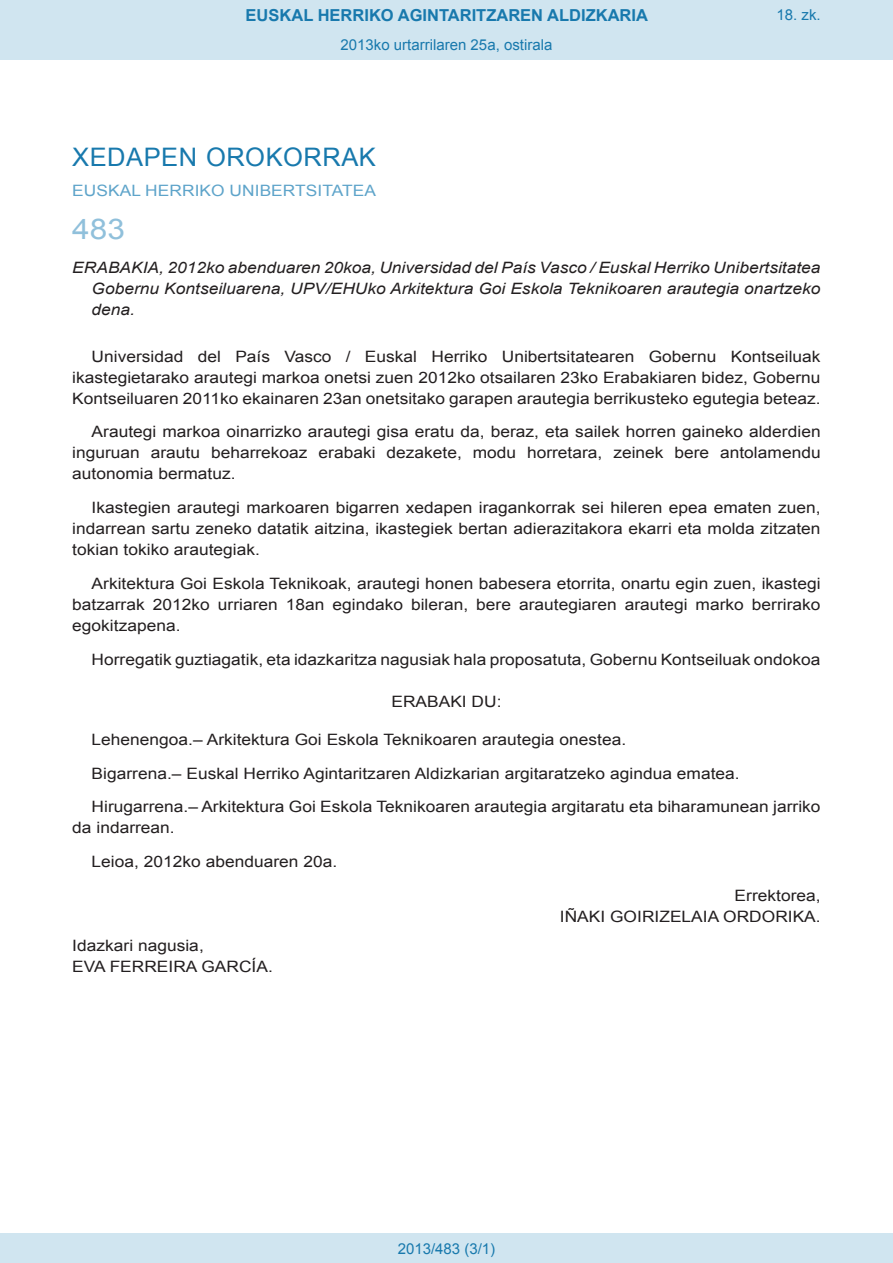
<style>
.page{position:relative;width:893px;height:1263px;background:#fff}
.page>*{position:absolute;margin:0;border:0;box-sizing:border-box;transform-origin:0 0}
.BOPVOrden{font:28.5px "Arial";color:#90c0db;scale:1.11 1}
.BOPVSeccion{font:25.5px "Arial";letter-spacing:.02em;color:#1879ad}
.t1{font:700 16.5px "Arial";color:#1879ad}
.BOPVDetalle{font:15.6px/21px "Arial";color:#231f20;text-align:justify;scale:1.11 1}
.BOPVTitulo{font:italic 15.6px/21px "Arial";color:#231f20;text-align:justify;scale:1.11 1}
.BOPVOrganismo{font:15.6px "Arial";letter-spacing:.005em;color:#5ea4ca;scale:1.11 1}
.BOPVFirmaLugFec{font:15.6px "Arial";color:#231f20;scale:1.11 1}
.BOPVNombreLehen2{font:15.6px "Arial";color:#231f20;scale:1.11 1}
.BOPVFirmaNombre{font:15.6px "Arial";color:#231f20;scale:1.11 1}
.BOPVFirmaPuesto{font:15.6px "Arial";color:#231f20;scale:1.11 1}
.BOPVPuestoLehen2{font:15.6px "Arial";color:#231f20;scale:1.11 1}
.BOPVClave{font:15.6px "Arial";color:#231f20;scale:1.11 1}
.Paginacion_Centro{font:15px "Arial";color:#1879ad}
</style>
<div class="page">
<div style="left:0;top:0;width:893px;height:60px;background:#d0e5f0"></div>
<div style="left:0;top:1233px;width:893px;height:30px;background:#d0e5f0"></div>
<p class="t1" style="left:246px;top:4px;width:404px">EUSKAL HERRIKO AGINTARITZAREN ALDIZKARIA</p>
<p class="Paginacion_Centro" style="left:341px;top:35px;width:213px">2013ko urtarrilaren 25a, ostirala</p>
<p class="Paginacion_Centro" style="left:776px;top:5px;width:46px">18. zk.</p>
<p class="BOPVSeccion" style="left:72px;top:141px;width:305px">XEDAPEN OROKORRAK</p>
<p class="BOPVOrganismo" style="left:72px;top:181px;width:275px">EUSKAL HERRIKO UNIBERTSITATEA</p>
<p class="BOPVOrden" style="left:72px;top:211px;width:49px">483</p>
<p class="BOPVTitulo" style="left:92px;top:257px;width:658px;text-indent:-19px">ERABAKIA, 2012ko abenduaren 20koa, Universidad del País Vasco / Euskal Herriko Unibertsitatea Gobernu Kontseiluarena, UPV/EHUko Arkitektura Goi Eskola Teknikoaren arautegia onartzeko dena.</p>
<p class="BOPVDetalle" style="left:72px;top:346px;width:676px;text-indent:19px">Universidad del País Vasco / Euskal Herriko Unibertsitatearen Gobernu Kontseiluak ikastegietarako arautegi markoa onetsi zuen 2012ko otsailaren 23ko Erabakiaren bidez, Gobernu Kontseiluaren 2011ko ekainaren 23an onetsitako garapen arautegia berrikusteko egutegia beteaz.</p>
<p class="BOPVDetalle" style="left:72px;top:421px;width:676px;text-indent:19px">Arautegi markoa oinarrizko arautegi gisa eratu da, beraz, eta sailek horren gaineko alderdien inguruan arautu beharrekoaz erabaki dezakete, modu horretara, zeinek bere antolamendu autonomia bermatuz.</p>
<p class="BOPVDetalle" style="left:72px;top:497px;width:676px;text-indent:19px">Ikastegien arautegi markoaren bigarren xedapen iragankorrak sei hileren epea ematen zuen, indarrean sartu zeneko datatik aitzina, ikastegiek bertan adierazitakora ekarri eta molda zitzaten tokian tokiko arautegiak.</p>
<p class="BOPVDetalle" style="left:72px;top:573px;width:676px;text-indent:19px">Arkitektura Goi Eskola Teknikoak, arautegi honen babesera etorrita, onartu egin zuen, ikastegi batzarrak 2012ko urriaren 18an egindako bileran, bere arautegiaren arautegi marko berrirako egokitzapena.</p>
<p class="BOPVDetalle" style="left:92px;top:649px;width:658px">Horregatik guztiagatik, eta idazkaritza nagusiak hala proposatuta, Gobernu Kontseiluak ondokoa</p>
<p class="BOPVClave" style="left:391px;top:691px;width:101px">ERABAKI DU:</p>
<p class="BOPVDetalle" style="left:92px;top:729px;width:483px">Lehenengoa.– Arkitektura Goi Eskola Teknikoaren arautegia onestea.</p>
<p class="BOPVDetalle" style="left:92px;top:763px;width:585px">Bigarrena.– Euskal Herriko Agintaritzaren Aldizkarian argitaratzeko agindua ematea.</p>
<p class="BOPVDetalle" style="left:72px;top:796px;width:676px;text-indent:19px">Hirugarrena.– Arkitektura Goi Eskola Teknikoaren arautegia argitaratu eta biharamunean jarriko da indarrean.</p>
<p class="BOPVFirmaLugFec" style="left:92px;top:851px;width:223px">Leioa, 2012ko abenduaren 20a.</p>
<p class="BOPVPuestoLehen2" style="left:735px;top:885px;width:79px">Errektorea,</p>
<p class="BOPVNombreLehen2" style="left:560px;top:906px;width:237px">IÑAKI GOIRIZELAIA ORDORIKA.</p>
<p class="BOPVFirmaPuesto" style="left:72px;top:936px;width:120px">Idazkari nagusia,</p>
<p class="BOPVFirmaNombre" style="left:72px;top:957px;width:182px">EVA FERREIRA GARCÍA.</p>
<p class="Paginacion_Centro" style="left:398px;top:1238px;width:99px">2013/483 (3/1)</p>
</div>
